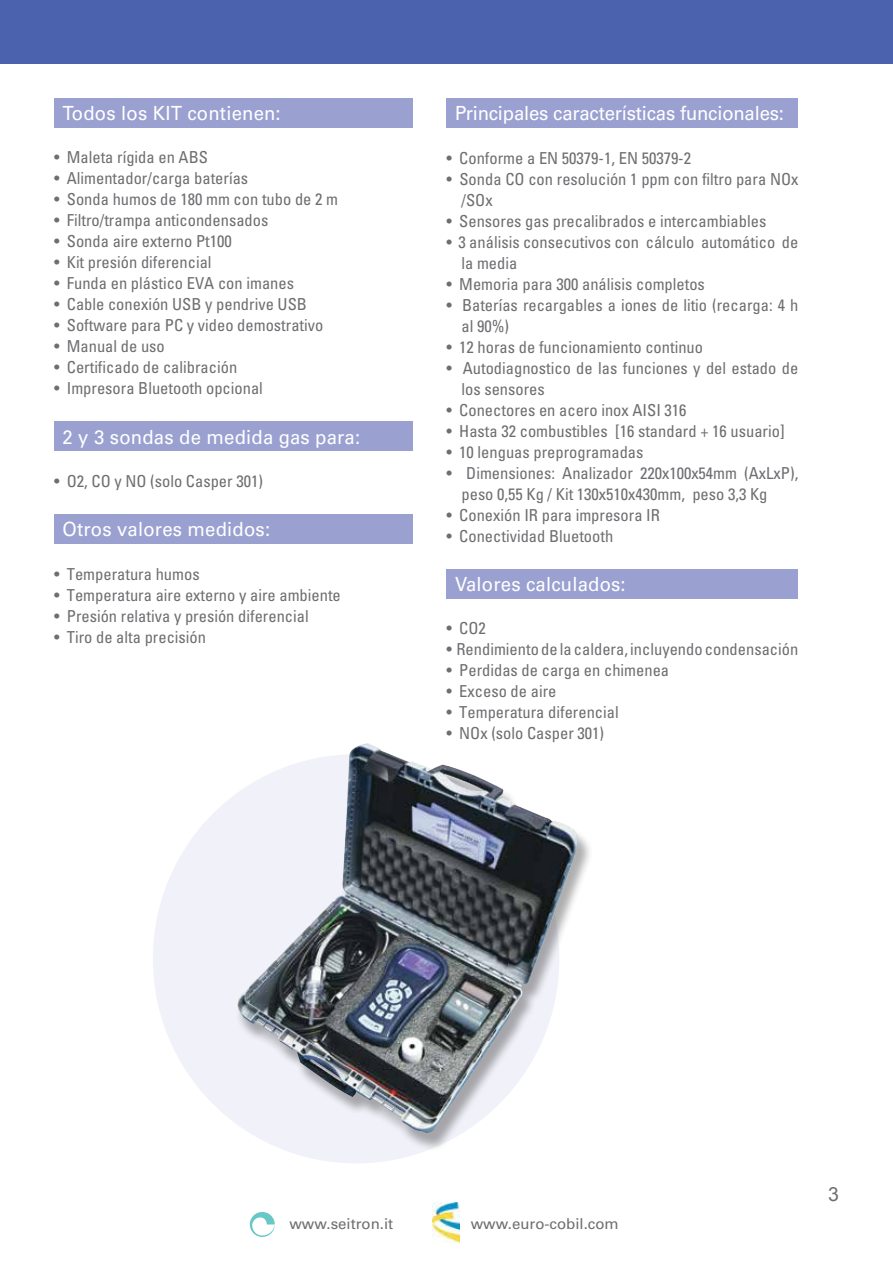
<style>
.page{position:relative;width:893px;height:1263px;background:#fff}
.page>*{position:absolute;margin:0;border:0;box-sizing:border-box;transform-origin:0 0}
.t1{font:19.5px "Univers";letter-spacing:.01em;color:#fff;scale:.95 1}
.t2{font:19.5px "Univers";letter-spacing:-.01em;color:#fff;scale:.95 1}
.t3{font:19.5px "Arial";color:#6d6e71}
.t4{font:condensed 16.5px/21px "Univers";color:#6d6e71}
.t5{font:15px "Univers";color:#6d6e71}
</style>
<div class="page">
<svg style="left:250px;top:1212px;width:25px;height:25px"></svg>
<img style="left:433px;top:1202px;width:27px;height:41px">
<div style="left:0;top:0;width:893px;height:64px;background:#4b63ae"></div>
<div style="left:153px;top:754px;width:406px;height:409px;background:#f1f1f9;border-radius:50%"></div>
<div style="left:54px;top:98px;width:358px;height:29px;background:#9aa1d1"></div>
<div style="left:54px;top:421px;width:358px;height:30px;background:#9aa1d1"></div>
<div style="left:54px;top:514px;width:358px;height:30px;background:#9aa1d1"></div>
<div style="left:235px;top:747px;width:358px;height:405px;background:#000;opacity:.32"></div>
<img style="left:235px;top:743px;width:350px;height:390px">
<div style="left:446px;top:98px;width:351px;height:30px;background:#9aa1d1"></div>
<div style="left:446px;top:569px;width:351px;height:29px;background:#9aa1d1"></div>
<p class="t1" style="left:63px;top:101px;width:231px">Todos los KIT contienen:</p>
<p class="t4" style="left:54px;top:147px;width:155px">• Maleta rígida en ABS</p>
<p class="t4" style="left:54px;top:168px;width:196px">• Alimentador/carga baterías</p>
<p class="t4" style="left:54px;top:189px;width:286px">• Sonda humos de 180 mm con tubo de 2 m</p>
<p class="t4" style="left:54px;top:210px;width:216px">• Filtro/trampa anticondensados</p>
<p class="t4" style="left:54px;top:231px;width:179px">• Sonda aire externo Pt100</p>
<p class="t4" style="left:54px;top:252px;width:159px">• Kit presión diferencial</p>
<p class="t4" style="left:54px;top:273px;width:242px">• Funda en plástico EVA con imanes</p>
<p class="t4" style="left:54px;top:294px;width:254px">• Cable conexión USB y pendrive USB</p>
<p class="t4" style="left:54px;top:315px;width:271px">• Software para PC y video demostrativo</p>
<p class="t4" style="left:54px;top:336px;width:112px">• Manual de uso</p>
<p class="t4" style="left:54px;top:357px;width:185px">• Certificado de calibración</p>
<p class="t4" style="left:54px;top:378px;width:210px">• Impresora Bluetooth opcional</p>
<p class="t1" style="left:63px;top:425px;width:315px">2 y 3 sondas de medida gas para:</p>
<p class="t4" style="left:54px;top:471px;width:210px">• O2, CO y NO (solo Casper 301)</p>
<p class="t1" style="left:63px;top:518px;width:220px">Otros valores medidos:</p>
<p class="t4" style="left:54px;top:563px;width:147px">• Temperatura humos</p>
<p class="t4" style="left:54px;top:584px;width:288px">• Temperatura aire externo y aire ambiente</p>
<p class="t4" style="left:54px;top:605px;width:256px">• Presión relativa y presión diferencial</p>
<p class="t4" style="left:54px;top:626px;width:154px">• Tiro de alta precisión</p>
<p class="t2" style="left:455px;top:102px;width:348px">Principales características funcionales:</p>
<p class="t4" style="left:446px;top:147px;width:246px">• Conforme a EN 50379-1, EN 50379-2</p>
<p class="t4" style="left:461px;top:168px;width:338px;text-indent:-15px">• Sonda CO con resolución 1 ppm con filtro para NOx /SOx</p>
<p class="t4" style="left:446px;top:210px;width:321px">• Sensores gas precalibrados e intercambiables</p>
<p class="t4" style="left:461px;top:231px;width:338px;text-indent:-15px">• 3 análisis consecutivos con cálculo automático de la media</p>
<p class="t4" style="left:446px;top:273px;width:260px">• Memoria para 300 análisis completos</p>
<p class="t4" style="left:461px;top:294px;width:338px;text-indent:-15px">• Baterías recargables a iones de litio (recarga: 4 h al 90%)</p>
<p class="t4" style="left:446px;top:336px;width:258px">• 12 horas de funcionamiento continuo</p>
<p class="t4" style="left:461px;top:357px;width:338px;text-indent:-15px">• Autodiagnostico de las funciones y del estado de los sensores</p>
<p class="t4" style="left:446px;top:399px;width:242px">• Conectores en acero inox AISI 316</p>
<p class="t4" style="left:446px;top:420px;width:340px">• Hasta 32 combustibles [16 standard + 16 usuario]</p>
<p class="t4" style="left:446px;top:441px;width:199px">• 10 lenguas preprogramadas</p>
<p class="t4" style="left:461px;top:462px;width:338px;text-indent:-15px">• Dimensiones: Analizador 220x100x54mm (AxLxP), peso 0,55 Kg / Kit 130x510x430mm, peso 3,3 Kg</p>
<p class="t4" style="left:446px;top:504px;width:215px">• Conexión IR para impresora IR</p>
<p class="t4" style="left:446px;top:525px;width:168px">• Conectividad Bluetooth</p>
<p class="t1" style="left:455px;top:572px;width:181px">Valores calculados:</p>
<p class="t4" style="left:446px;top:618px;width:41px">• CO2</p>
<p class="t4" style="left:446px;top:639px;width:353px">• Rendimiento de la caldera, incluyendo condensación</p>
<p class="t4" style="left:446px;top:660px;width:224px">• Perdidas de carga en chimenea</p>
<p class="t4" style="left:446px;top:681px;width:111px">• Exceso de aire</p>
<p class="t4" style="left:446px;top:702px;width:174px">• Temperatura diferencial</p>
<p class="t4" style="left:446px;top:723px;width:159px">• NOx (solo Casper 301)</p>
<p class="t5" style="left:289px;top:1214px;width:105px">www.seitron.it</p>
<p class="t5" style="left:471px;top:1214px;width:150px">www.euro-cobil.com</p>
<p class="t3" style="left:828px;top:1181px;width:12px">3</p>
</div>
